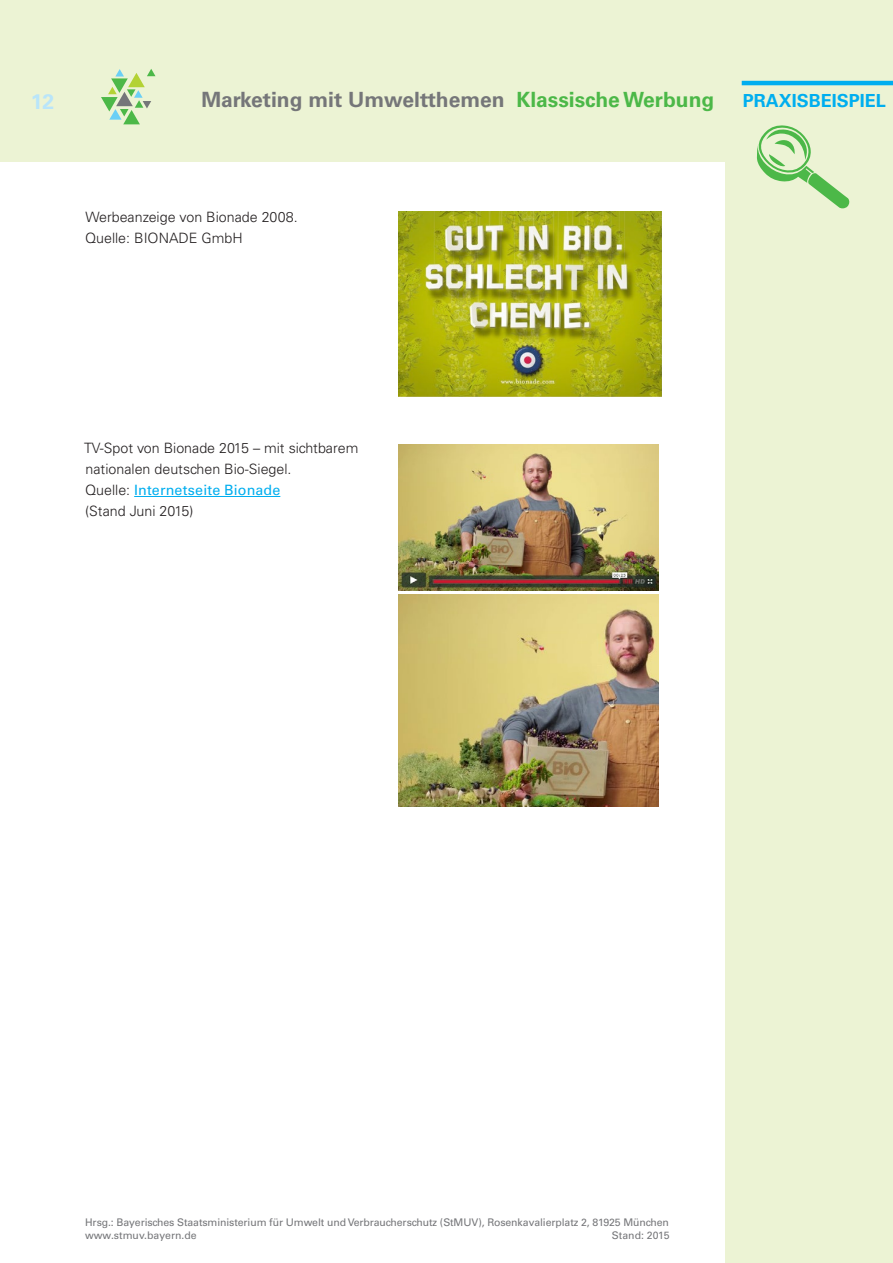
<style>
.page{position:relative;width:893px;height:1263px;background:#ecf3d4}
.page>*{position:absolute;margin:0;border:0;box-sizing:border-box;transform-origin:0 0}
.t1{font:700 21px "Univers LT Std";color:#757679}
.t2{font:700 21px "Univers LT Std";color:#b9e5fa}
.t3{font:700 18px "Univers LT Std";color:#00aeef}
.t4{font:300 14.25px/21px "Univers LT Std";color:#231f20}
.t5{font:10.5px/13.5px "Univers LT Std";letter-spacing:-.01em;color:#757679}
.s1{color:#4cb848}
.s2{font-weight:400;color:#00aeef}
</style>
<div class="page">
<div style="left:0;top:163px;width:724px;height:1100px;background:#fff"></div>
<svg style="left:756px;top:125px;width:93px;height:83px"></svg>
<hr style="left:742px;top:81px;width:151px;height:4px;background:#00aeef">
<svg style="left:101px;top:69px;width:54px;height:55px"></svg>
<hr style="left:134px;top:496px;width:146px;height:1px;background:#00aeef">
<img style="left:399px;top:212px;width:263px;height:185px">
<img style="left:399px;top:444px;width:260px;height:147px">
<img style="left:399px;top:594px;width:260px;height:213px">
<h1 class="t2" style="left:31px;top:89px;width:25px">12</h1>
<h1 class="t1" style="left:201px;top:87px;width:514px">Marketing mit Umweltthemen <span class="s1">Klassische Werbung</span></h1>
<p class="t3" style="left:743px;top:90px;width:145px">PRAXISBEISPIEL</p>
<p class="t4" style="left:85px;top:206px;width:214px">Werbeanzeige von Bionade 2008.<br>Quelle: BIONADE GmbH</p>
<p class="t4" style="left:84px;top:437px;width:276px">TV-Spot von Bionade 2015 – mit sichtbarem nationalen deutschen Bio-Siegel.<br>Quelle: <span class="s2">Internetseite Bionade<br></span>(Stand Juni 2015)</p>
<p class="t5" style="left:85px;top:1215px;width:585px">Hrsg.: Bayerisches Staatsministerium für Umwelt und Verbraucherschutz (StMUV), Rosenkavalierplatz 2, 81925 München www.stmuv.bayern.de</p>
<p class="t5" style="left:612px;top:1229px;width:59px">Stand: 2015</p>
</div>
